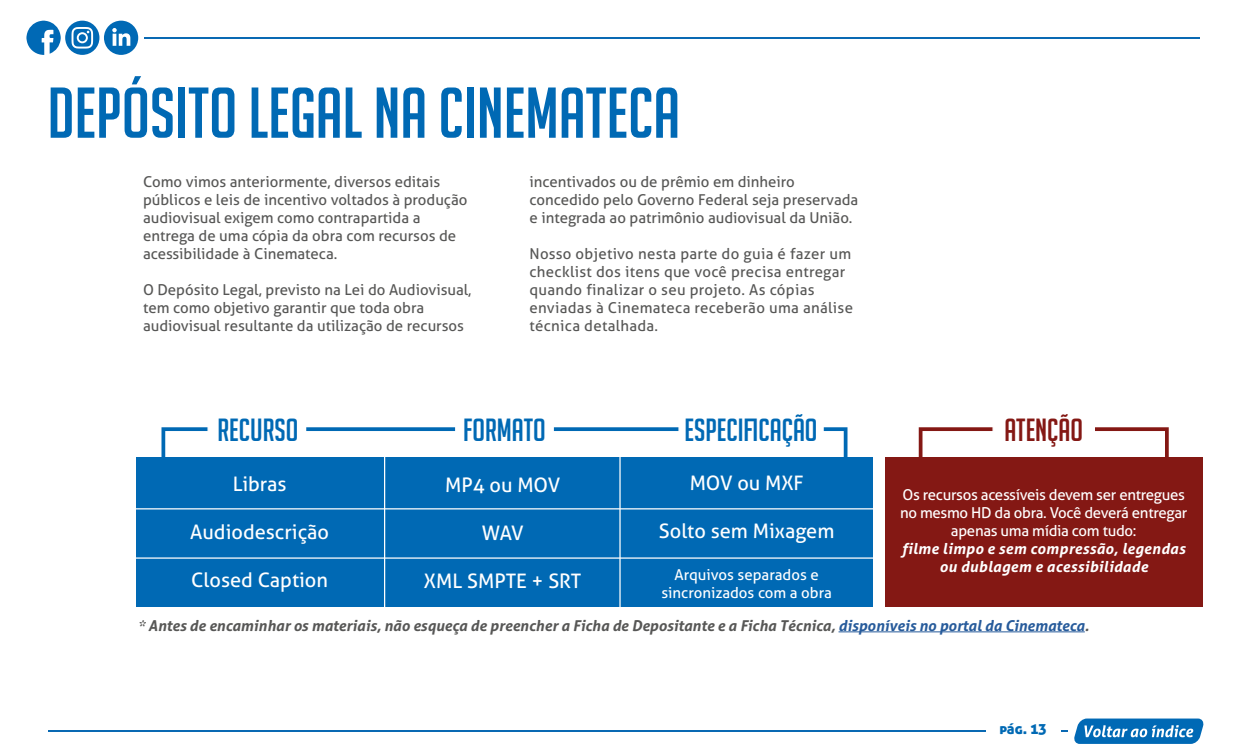
<style>
.page{position:relative;width:1250px;height:750px;background:#fff}
.page>*{position:absolute;margin:0;border:0;box-sizing:border-box;transform-origin:0 0}
.t1{font:70px "Big Noodle Titling";color:#0069b4}
.t2{font:31.25px "Big Noodle Titling";color:#0069b4}
.t3{font:31.25px "Big Noodle Titling";color:#841814}
.t4{font:20px "Aller";color:#fff}
.t5{font:15px/18px "Aller";color:#575756}
.t6{font:15px/18px "Aller";letter-spacing:.02em;color:#575756}
.t7{font:italic 700 15px "Aller";color:#575756}
.t8{font:15px/18px "Aller";letter-spacing:-.02em;color:#fff;text-align:center}
.t9{font:italic 700 15px/18px "Aller";letter-spacing:.02em;color:#fff;text-align:center}
.t10{font:15px/18px "Aller";color:#fff;text-align:center}
.t11{font:15px "Aller Display";color:#0069b4}
.s1{color:#275b9b}
</style>
<div class="page">
<svg style="left:1074px;top:719px;width:130px;height:25px;background:#3487c4"></svg>
<hr style="left:144px;top:37px;width:1056px;height:2px;background:#0969b3">
<hr style="left:48px;top:730px;width:1019px;height:2px;background:#0969b3">
<div style="left:986px;top:716px;width:75px;height:31px;background:#fff"></div>
<div style="left:104px;top:21px;width:34px;height:34px;background:#0069b5;border-radius:50%"></div>
<svg style="left:112px;top:28px;width:18px;height:18px"></svg>
<svg style="left:26px;top:21px;width:35px;height:34px"></svg>
<div style="left:65px;top:21px;width:34px;height:34px;background:#0069b5;border-radius:17px"></div>
<svg style="left:72px;top:27px;width:21px;height:22px"></svg>
<svg style="left:160px;top:427px;width:689px;height:31px"></svg>
<svg style="left:917px;top:427px;width:254px;height:31px"></svg>
<div style="left:136px;top:458px;width:737px;height:150px;background:#0069b4"></div>
<div style="left:885px;top:458px;width:317px;height:150px;background:#841814"></div>
<hr style="left:110px;top:508px;width:775px;height:1px;background:#fff">
<hr style="left:110px;top:557px;width:775px;height:2px;background:#fff">
<div style="left:208px;top:411px;width:98px;height:37px;background:#fff"></div>
<div style="left:455px;top:411px;width:99px;height:37px;background:#fff"></div>
<div style="left:678px;top:411px;width:146px;height:37px;background:#fff"></div>
<hr style="left:384px;top:451px;width:1px;height:163px;background:#fff">
<hr style="left:619px;top:451px;width:2px;height:163px;background:#fff">
<div style="left:992px;top:411px;width:103px;height:37px;background:#fff"></div>
<hr style="left:839px;top:631px;width:246px;height:1px;background:#275b9b">
<h1 class="t1" style="left:48px;top:75px;width:634px">DEPÓSITO LEGAL NA CINEMATECA</h1>
<p class="t5" style="left:143px;top:173px;width:326px">Como vimos anteriormente, diversos editais públicos e leis de incentivo voltados à produção audiovisual exigem como contrapartida a entrega de uma cópia da obra com recursos de acessibilidade à Cinemateca.</p>
<p class="t5" style="left:143px;top:281px;width:330px">O Depósito Legal, previsto na Lei do Audiovisual, tem como objetivo garantir que toda obra audiovisual resultante da utilização de recursos</p>
<p class="t5" style="left:530px;top:173px;width:330px">incentivados ou de prêmio em dinheiro concedido pelo Governo Federal seja preservada e integrada ao patrimônio audiovisual da União.</p>
<p class="t6" style="left:530px;top:245px;width:325px">Nosso objetivo nesta parte do guia é fazer um checklist dos itens que você precisa entregar quando finalizar o seu projeto. As cópias enviadas à Cinemateca receberão uma análise técnica detalhada.</p>
<h2 class="t2" style="left:217px;top:413px;width:82px">RECURSO</h2>
<h2 class="t2" style="left:463px;top:413px;width:84px">FORMATO</h2>
<h2 class="t2" style="left:685px;top:413px;width:134px">ESPECIFICAÇÃO</h2>
<h2 class="t3" style="left:1004px;top:413px;width:80px">ATENÇÃO</h2>
<h3 class="t4" style="left:233px;top:471px;width:55px">Libras</h3>
<h3 class="t4" style="left:190px;top:519px;width:140px">Audiodescrição</h3>
<h3 class="t4" style="left:191px;top:567px;width:138px">Closed Caption</h3>
<h3 class="t4" style="left:445px;top:473px;width:117px">MP4 ou MOV</h3>
<h3 class="t4" style="left:482px;top:521px;width:44px">WAV</h3>
<h3 class="t4" style="left:424px;top:569px;width:159px">XML SMPTE + SRT</h3>
<h3 class="t4" style="left:690px;top:471px;width:116px">MOV ou MXF</h3>
<h3 class="t4" style="left:659px;top:519px;width:177px">Solto sem Mixagem</h3>
<p class="t10" style="left:661px;top:566px;width:172px">Arquivos separados e sincronizados com a obra</p>
<p class="t8" style="left:900px;top:485px;width:289px">Os recursos acessíveis devem ser entregues no mesmo HD da obra. Você deverá entregar apenas uma mídia com tudo:</p>
<p class="t9" style="left:902px;top:539px;width:285px">filme limpo e sem compressão, legendas ou dublagem e acessibilidade</p>
<p class="t7" style="left:138px;top:616px;width:953px">* Antes de encaminhar os materiais, não esqueça de preencher a Ficha de Depositante e a Ficha Técnica, <span class="s1">disponíveis no portal da Cinemateca</span>.</p>
<p class="t11" style="left:999px;top:719px;width:49px">pág. 13</p>
</div>
